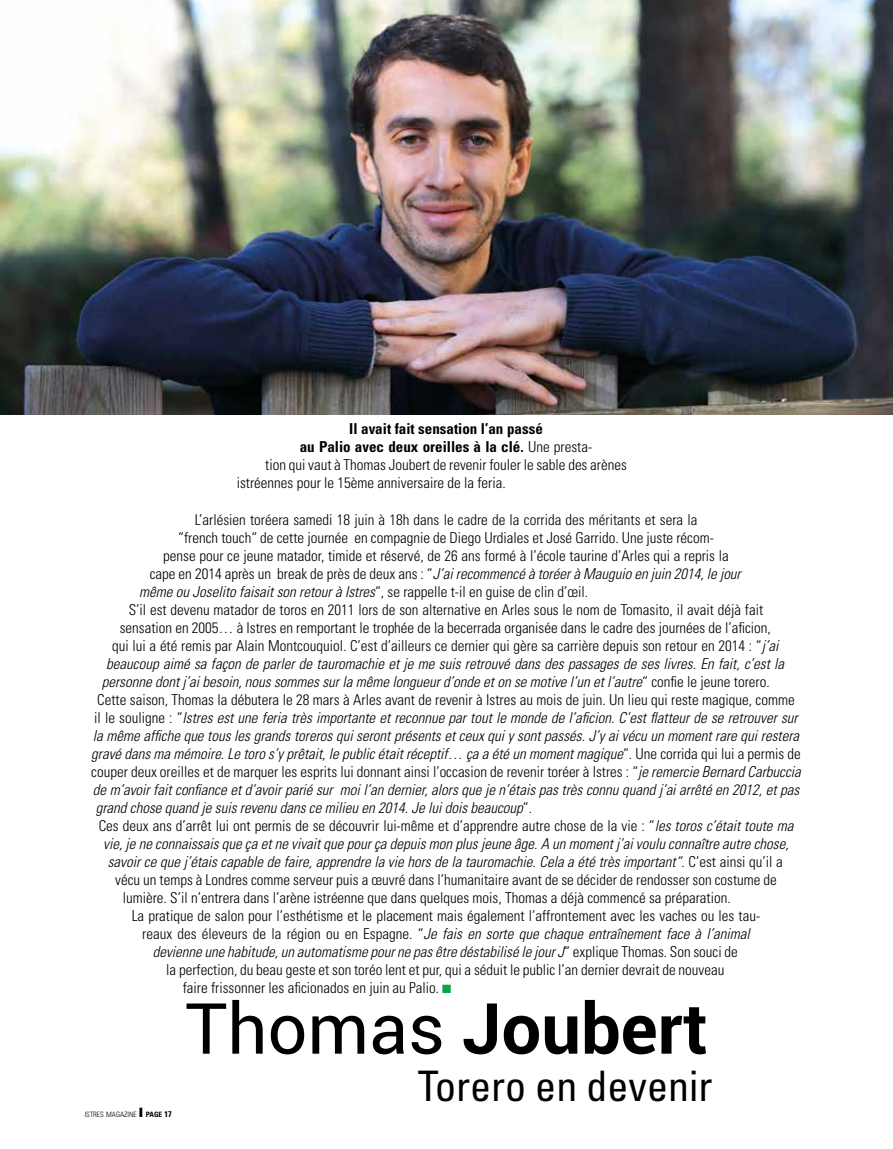
<style>
.page{position:relative;width:893px;height:1149px;background:#fff}
.page>*{position:absolute;margin:0;border:0;box-sizing:border-box;transform-origin:0 0}
.t1{font:700 70.5px "Roboto";color:#000}
.t2{font:condensed 42px "Univers";color:#000}
.t3{font:300 condensed 15px "Univers";color:#000}
.t4{font:italic 300 condensed 15px "Univers";color:#000}
.t5{font:700 condensed 15px "Univers";color:#000}
.t6{font:300 condensed 7.35px "Univers";color:#000}
.s1{font-weight:300}
.s2{font-style:normal}
.s3{font-style:italic}
.s4{color:#0aa645}
.s5{font-weight:400}
.s6{font-weight:700}
.s7{font-weight:700;font-size:8.25px}
</style>
<div class="page">
<img style="left:0;top:0;width:893px;height:415px">
<p class="t5" style="left:349px;top:420px;width:195px">Il avait fait sensation l’an passé</p>
<p class="t5" style="left:300px;top:438px;width:294px">au Palio avec deux oreilles à la clé. <span class="s1">Une presta-</span></p>
<p class="t3" style="left:265px;top:456px;width:363px">tion qui vaut à Thomas Joubert de revenir fouler le sable des arènes</p>
<p class="t3" style="left:237px;top:474px;width:270px">istréennes pour le 15ème anniversaire de la feria.</p>
<p class="t3" style="left:195px;top:510px;width:504px">L’arlésien toréera samedi 18 juin à 18h dans le cadre de la corrida des méritants et sera la</p>
<p class="t3" style="left:178px;top:528px;width:537px">“french touch“ de cette journée en compagnie de Diego Urdiales et José Garrido. Une juste récom-</p>
<p class="t3" style="left:163px;top:546px;width:567px">pense pour ce jeune matador, timide et réservé, de 26 ans formé à l’école taurine d’Arles qui a repris la</p>
<p class="t4" style="left:150px;top:564px;width:593px"><span class="s2">cape en 2014 après un break de près de deux ans : “</span>J’ai recommencé à toréer à Mauguio en juin 2014, le jour</p>
<p class="t4" style="left:139px;top:582px;width:450px">même ou Joselito faisait son retour à Istres<span class="s2">“, se rappelle t-il en guise de clin d’œil.</span></p>
<p class="t3" style="left:129px;top:600px;width:636px">S’il est devenu matador de toros en 2011 lors de son alternative en Arles sous le nom de Tomasito, il avait déjà fait</p>
<p class="t3" style="left:120px;top:618px;width:653px">sensation en 2005… à Istres en remportant le trophée de la becerrada organisée dans le cadre des journées de l’aficion,</p>
<p class="t3" style="left:112px;top:636px;width:668px">qui lui a été remis par Alain Montcouquiol. C’est d’ailleurs ce dernier qui gère sa carrière depuis son retour en 2014 : “<span class="s3">j’ai</span></p>
<p class="t4" style="left:106px;top:654px;width:679px">beaucoup aimé sa façon de parler de tauromachie et je me suis retrouvé dans des passages de ses livres. En fait, c’est la</p>
<p class="t4" style="left:102px;top:672px;width:669px">personne dont j’ai besoin, nous sommes sur la même longueur d’onde et on se motive l’un et l’autre<span class="s2">“ confie le jeune torero.</span></p>
<p class="t3" style="left:97px;top:690px;width:699px">Cette saison, Thomas la débutera le 28 mars à Arles avant de revenir à Istres au mois de juin. Un lieu qui reste magique, comme</p>
<p class="t4" style="left:94px;top:708px;width:705px"><span class="s2">il le souligne : “</span>Istres est une feria très importante et reconnue par tout le monde de l’aficion. C’est flatteur de se retrouver sur</p>
<p class="t4" style="left:93px;top:726px;width:708px">la même affiche que tous les grands toreros qui seront présents et ceux qui y sont passés. J’y ai vécu un moment rare qui restera</p>
<p class="t4" style="left:91px;top:744px;width:711px">gravé dans ma mémoire. Le toro s’y prêtait, le public était réceptif… ça a été un moment magique<span class="s2">“. Une corrida qui lui a permis de</span></p>
<p class="t3" style="left:91px;top:762px;width:711px">couper deux oreilles et de marquer les esprits lui donnant ainsi l’occasion de revenir toréer à Istres : “<span class="s3">je remercie Bernard Carbuccia</span></p>
<p class="t4" style="left:93px;top:780px;width:708px">de m’avoir fait confiance et d’avoir parié sur moi l’an dernier, alors que je n’étais pas très connu quand j’ai arrêté en 2012, et pas</p>
<p class="t4" style="left:96px;top:798px;width:438px">grand chose quand je suis revenu dans ce milieu en 2014. Je lui dois beaucoup<span class="s2">“.</span></p>
<p class="t3" style="left:99px;top:816px;width:696px">Ces deux ans d’arrêt lui ont permis de se découvrir lui-même et d’apprendre autre chose de la vie : “<span class="s3">les toros c’était toute ma</span></p>
<p class="t4" style="left:103px;top:834px;width:687px">vie, je ne connaissais que ça et ne vivait que pour ça depuis mon plus jeune âge. A un moment j’ai voulu connaître autre chose,</p>
<p class="t4" style="left:108px;top:852px;width:677px">savoir ce que j’étais capable de faire, apprendre la vie hors de la tauromachie. Cela a été très important“<span class="s2">. C’est ainsi qu’il a</span></p>
<p class="t3" style="left:115px;top:870px;width:663px">vécu un temps à Londres comme serveur puis a œuvré dans l’humanitaire avant de se décider de rendosser son costume de</p>
<p class="t3" style="left:123px;top:888px;width:609px">lumière. S’il n’entrera dans l’arène istréenne que dans quelques mois, Thomas a déjà commencé sa préparation.</p>
<p class="t3" style="left:132px;top:906px;width:630px">La pratique de salon pour l’esthétisme et le placement mais également l’affrontement avec les vaches ou les tau-</p>
<p class="t4" style="left:142px;top:924px;width:609px"><span class="s2">reaux des éleveurs de la région ou en Espagne. “</span>Je fais en sorte que chaque entraînement face à l’animal</p>
<p class="t4" style="left:153px;top:942px;width:586px">devienne une habitude, un automatisme pour ne pas être déstabilisé le jour J<span class="s2">“ explique Thomas. Son souci de</span></p>
<p class="t3" style="left:166px;top:960px;width:560px">la perfection, du beau geste et son toréo lent et pur, qui a séduit le public l’an dernier devrait de nouveau</p>
<p class="t3" style="left:183px;top:978px;width:270px">faire frissonner les aficionados en juin au Palio. <span class="s4">■</span></p>
<h1 class="t1" style="left:185px;top:978px;width:524px"><span class="s5">Thomas</span> Joubert</h1>
<p class="t6" style="left:85px;top:1109px;width:89px">ISTRES MAGAZINE ❙ <span class="s6">page</span> <span class="s7">17</span></p>
<h2 class="t2" style="left:418px;top:1059px;width:296px">Torero en devenir</h2>
</div>
